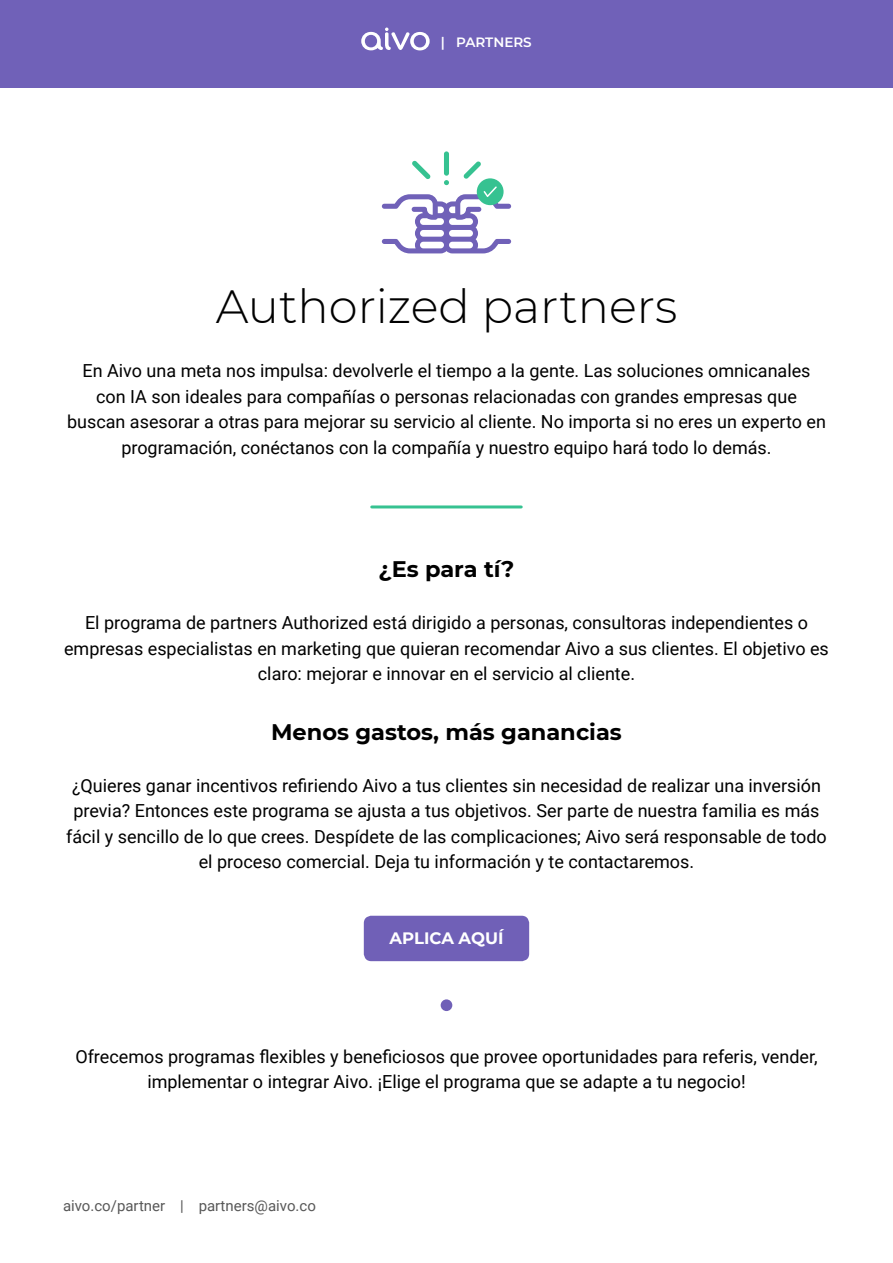
<style>
.page{position:relative;width:893px;height:1263px;background:#fff}
.page>*{position:absolute;margin:0;border:0;box-sizing:border-box;transform-origin:0 0}
.t1{font:300 46.5px "Montserrat";color:#000}
.t2{font:700 22.5px "Montserrat";color:#000}
.t3{font:18px/25.5px "Roboto";color:#000;text-align:center}
.t4{font:700 16.5px "Montserrat";color:#fff}
.t5{font:15px "Roboto";color:#585858}
.t6{font:600 13.5px "Montserrat";color:#fff}
</style>
<div class="page">
<div style="left:0;top:0;width:893px;height:87px;background:#7061b8"></div>
<svg style="left:361px;top:28px;width:69px;height:22px"></svg>
<div style="left:364px;top:916px;width:165px;height:45px;background:#7060b7;border-radius:8px"></div>
<div style="left:441px;top:999px;width:11px;height:12px;background:#7060b7;border-radius:50%"></div>
<div style="left:444px;top:151px;width:5px;height:25px;background:#36c291;border-radius:3px"></div>
<svg style="left:382px;top:161px;width:129px;height:92px"></svg>
<hr style="left:372px;top:505px;width:149px;height:3px;background:#36c291">
<p class="t6" style="left:441px;top:33px;width:92px">| PARTNERS</p>
<h1 class="t1" style="left:216px;top:274px;width:463px">Authorized partners</h1>
<p class="t3" style="left:67px;top:357px;width:760px">En Aivo una meta nos impulsa: devolverle el tiempo a la gente. Las soluciones omnicanales con IA son ideales para compañías o personas relacionadas con grandes empresas que buscan asesorar a otras para mejorar su servicio al cliente. No importa si no eres un experto en programación, conéctanos con la compañía y nuestro equipo hará todo lo demás.</p>
<p class="t2" style="left:378px;top:553px;width:137px">¿Es para tí?</p>
<p class="t3" style="left:64px;top:609px;width:766px">El programa de partners Authorized está dirigido a personas, consultoras independientes o empresas especialistas en marketing que quieran recomendar Aivo a sus clientes. El objetivo es claro: mejorar e innovar en el servicio al cliente.</p>
<p class="t2" style="left:271px;top:716px;width:352px">Menos gastos, más ganancias</p>
<p class="t3" style="left:66px;top:772px;width:762px">¿Quieres ganar incentivos refiriendo Aivo a tus clientes sin necesidad de realizar una inversión previa? Entonces este programa se ajusta a tus objetivos. Ser parte de nuestra familia es más fácil y sencillo de lo que crees. Despídete de las complicaciones; Aivo será responsable de todo el proceso comercial. Deja tu información y te contactaremos.</p>
<p class="t4" style="left:389px;top:926px;width:115px">APLICA AQUÍ</p>
<p class="t3" style="left:75px;top:1043px;width:744px">Ofrecemos programas flexibles y beneficiosos que provee oportunidades para referis, vender, implementar o integrar Aivo. ¡Elige el programa que se adapte a tu negocio!</p>
<p class="t5" style="left:63px;top:1195px;width:254px">aivo.co/partner | partners@aivo.co</p>
</div>
